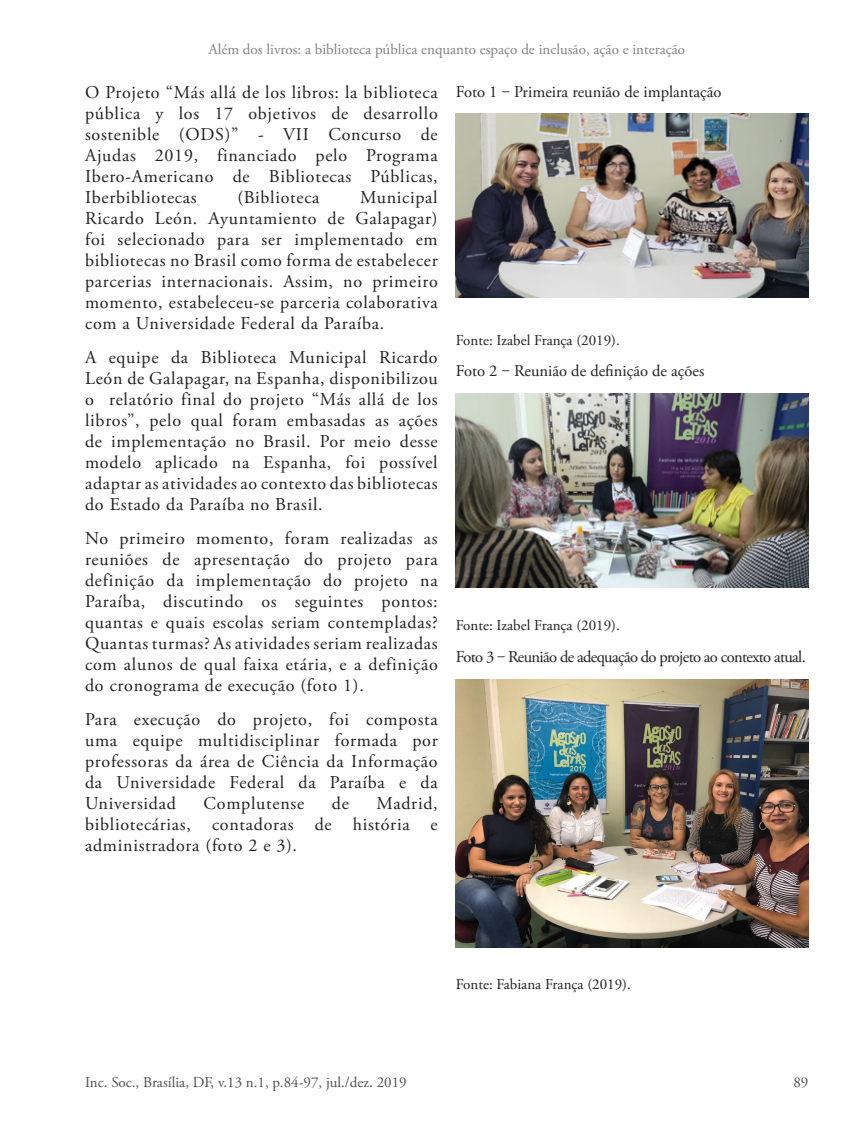
<style>
.page{position:relative;width:851px;height:1127px;background:#fff}
.page>*{position:absolute;margin:0;border:0;box-sizing:border-box;transform-origin:0 0}
.Corpo_de_Texto{font:18px/21px "Adobe Garamond Pro";letter-spacing:.04em;color:#231f20;text-align:justify}
.Ci_Inf__Título_image{font:16.5px "Adobe Garamond Pro";color:#231f20}
.Ci_Inf__Título_image-2{font:16.5px "Adobe Garamond Pro";letter-spacing:-.04em;color:#231f20}
.Fonte{font:15px "Adobe Garamond Pro";color:#231f20}
.t1{font:15px "Adobe Garamond Pro";color:#808285}
.t2{font:15px "Adobe Garamond Pro";color:#524f4f}
</style>
<div class="page">
<img style="left:455px;top:113px;width:353px;height:185px">
<img style="left:455px;top:394px;width:353px;height:193px">
<img style="left:455px;top:679px;width:353px;height:268px">
<p class="t1" style="left:208px;top:40px;width:478px">Além dos livros: a biblioteca pública enquanto espaço de inclusão, ação e interação</p>
<p class="Corpo_de_Texto" style="left:85px;top:83px;width:354px">O Projeto “Más allá de los libros: la biblioteca pública y los 17 objetivos de desarrollo sostenible (ODS)” - VII Concurso de Ajudas 2019, financiado pelo Programa Ibero-Americano de Bibliotecas Públicas, Iberbibliotecas</p>
<p class="Ci_Inf__Título_image" style="left:455px;top:82px;width:267px">Foto 1 ‒ Primeira reunião de implantação</p>
<p class="Corpo_de_Texto" style="left:85px;top:188px;width:354px;text-indent:275px">Municipal Ricardo León. Ayuntamiento de Galapagar) foi selecionado para ser implementado em bibliotecas no Brasil como forma de estabelecer parcerias internacionais. Assim, no primeiro momento, estabeleceu-se parceria colaborativa com a Universidade Federal da Paraíba.</p>
<p class="Corpo_de_Texto" style="left:85px;top:347px;width:354px">A equipe da Biblioteca Municipal Ricardo León de Galapagar, na Espanha, disponibilizou o relatório final do projeto “Más allá de los libros”, pelo qual foram embasadas as ações de implementação no Brasil. Por meio desse modelo aplicado na Espanha, foi possível adaptar as atividades ao contexto das bibliotecas do Estado da Paraíba no Brasil.</p>
<p class="Corpo_de_Texto" style="left:85px;top:528px;width:354px">No primeiro momento, foram realizadas as reuniões de apresentação do projeto para definição da implementação do projeto na Paraíba, discutindo os seguintes pontos: quantas e quais escolas seriam contempladas?<br>Quantas turmas? As atividades seriam realizadas com alunos de qual faixa etária, e a definição do cronograma de execução (foto 1).</p>
<p class="Corpo_de_Texto" style="left:85px;top:709px;width:354px">Para execução do projeto, foi composta uma equipe multidisciplinar formada por professoras da área de Ciência da Informação da Universidade Federal da Paraíba e da Universidad</p>
<p class="Corpo_de_Texto" style="left:237px;top:188px;width:84px">(Biblioteca</p>
<p class="Fonte" style="left:455px;top:331px;width:165px">Fonte: Izabel França (2019).</p>
<p class="Ci_Inf__Título_image" style="left:455px;top:361px;width:250px">Foto 2 ‒ Reunião de definição de ações</p>
<p class="Fonte" style="left:455px;top:616px;width:165px">Fonte: Izabel França (2019).</p>
<p class="Ci_Inf__Título_image-2" style="left:455px;top:647px;width:351px">Foto 3 ‒ Reunião de adequação do projeto ao contexto atual.</p>
<p class="Corpo_de_Texto" style="left:85px;top:793px;width:354px;text-indent:291px">Madrid, bibliotecárias, contadoras de história e administradora (foto 2 e 3).</p>
<p class="Corpo_de_Texto" style="left:204px;top:793px;width:102px">Complutense</p>
<p class="Corpo_de_Texto" style="left:332px;top:793px;width:19px">de</p>
<p class="Fonte" style="left:455px;top:975px;width:176px">Fonte: Fabiana França (2019).</p>
<p class="t2" style="left:85px;top:1073px;width:323px">Inc. Soc., Brasília, DF, v.13 n.1, p.84-97, jul./dez. 2019</p>
<p class="t2" style="left:793px;top:1073px;width:16px">89</p>
</div>
